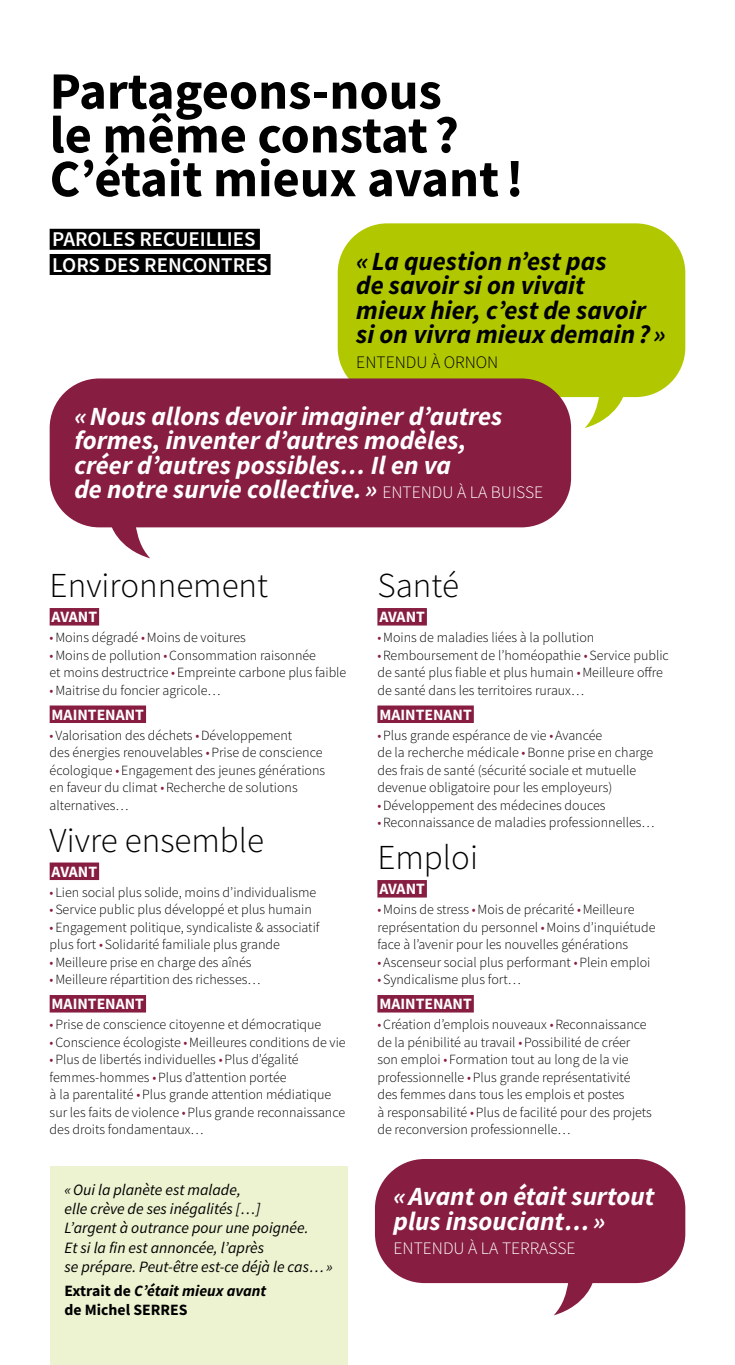
<style>
.page{position:relative;width:735px;height:1365px;background:#fff}
.page>*{position:absolute;margin:0;border:0;box-sizing:border-box;transform-origin:0 0}
.t1{font:700 52.5px/43.8px "Source Sans Pro";color:#000}
.t2{font:300 35px "Source Sans Pro";color:#000}
.t3{font:italic 700 26.25px/24.5px "Source Sans Pro";color:#fff}
.t4{font:italic 700 26.25px/24.5px "Source Sans Pro";color:#000}
.t5{font:600 21px/25.2px "Source Sans Pro";color:#fff}
.t6{font:300 17.5px "Source Sans Pro";color:#fff}
.t7{font:300 17.5px "Source Sans Pro";color:#000}
.t8{font:italic 15.75px/19.2px "Source Sans Pro";color:#000}
.t9{font:700 15.75px "Source Sans Pro";color:#fff}
.t10{font:700 15.75px/19.2px "Source Sans Pro";color:#000}
.t11{font:300 14px/17.5px "Source Sans Pro";color:#000}
.s1{font-weight:300;font-style:normal;font-size:17.5px}
.s2{color:#871d41}
.s3{font-style:italic}
</style>
<div class="page">
<div style="left:50px;top:229px;width:210px;height:21px;background:#000"></div>
<div style="left:50px;top:254px;width:220px;height:21px;background:#000"></div>
<div style="left:337px;top:223px;width:348px;height:174px;background:#b1c800;border-radius:50px"></div>
<svg style="left:584px;top:397px;width:40px;height:31px"></svg>
<div style="left:375px;top:1158px;width:310px;height:124px;background:#871d41;border-radius:50px"></div>
<svg style="left:553px;top:1282px;width:40px;height:33px"></svg>
<div style="left:50px;top:378px;width:520px;height:149px;background:#871d41;border-radius:50px"></div>
<svg style="left:110px;top:527px;width:40px;height:31px"></svg>
<div style="left:50px;top:1166px;width:297px;height:198px;background:#edf2d0"></div>
<div style="left:50px;top:608px;width:49px;height:17px;background:#871d41"></div>
<div style="left:50px;top:705px;width:96px;height:18px;background:#871d41"></div>
<div style="left:50px;top:862px;width:49px;height:18px;background:#871d41"></div>
<div style="left:50px;top:994px;width:96px;height:18px;background:#871d41"></div>
<div style="left:377px;top:608px;width:49px;height:17px;background:#871d41"></div>
<div style="left:377px;top:705px;width:96px;height:18px;background:#871d41"></div>
<div style="left:377px;top:880px;width:49px;height:17px;background:#871d41"></div>
<div style="left:377px;top:994px;width:96px;height:18px;background:#871d41"></div>
<h1 class="t1" style="left:50px;top:69px;width:475px">Partageons-nous<br>le même constat ?<br>C’était mieux avant!</h1>
<h3 class="t5" style="left:52px;top:226px;width:217px">PAROLES RECUEILLIES<br>LORS DES RENCONTRES</h3>
<h3 class="t4" style="left:356px;top:248px;width:310px">« La question n’est pas<br>de savoir si on vivait<br>mieux hier, c’est de savoir si on vivra mieux demain? »</h3>
<p class="t7" style="left:356px;top:351px;width:143px">ENTENDU À ORNON</p>
<h3 class="t3" style="left:74px;top:403px;width:470px">«Nous allons devoir imaginer d’autres formes, inventer d’autres modèles,<br>créer d’autres possibles… Il en va<br>de notre survie collective. » <span class="s1">ENTENDU À LA BUISSE</span></h3>
<h2 class="t2" style="left:50px;top:564px;width:220px">Environnement</h2>
<p class="t9" style="left:52px;top:606px;width:47px">AVANT</p>
<p class="t11" style="left:50px;top:628px;width:198px"><span class="s2">•</span>Moins dégradé <span class="s2">•</span>Moins de voitures</p>
<p class="t11" style="left:50px;top:646px;width:298px"><span class="s2">•</span>Moins de pollution <span class="s2">•</span>Consommation raisonnée<br>et moins destructrice <span class="s2">•</span>Empreinte carbone plus faible</p>
<p class="t11" style="left:50px;top:681px;width:172px"><span class="s2">•</span>Maitrise du foncier agricole…</p>
<p class="t9" style="left:52px;top:703px;width:94px">MAINTENANT</p>
<p class="t11" style="left:50px;top:726px;width:277px"><span class="s2">•</span> Valorisation des déchets <span class="s2">•</span>Développement<br>des énergies renouvelables <span class="s2">•</span>Prise de conscience écologique <span class="s2">•</span>Engagement des jeunes générations en faveur du climat <span class="s2">•</span>Recherche de solutions alternatives…</p>
<h2 class="t2" style="left:50px;top:818px;width:216px">Vivre ensemble</h2>
<p class="t9" style="left:52px;top:860px;width:47px">AVANT</p>
<p class="t11" style="left:50px;top:883px;width:268px"><span class="s2">•</span> Lien social plus solide, moins d’individualisme</p>
<p class="t11" style="left:50px;top:900px;width:263px"><span class="s2">•</span>Service public plus développé et plus humain</p>
<p class="t11" style="left:50px;top:918px;width:271px"><span class="s2">•</span>Engagement politique, syndicaliste &amp; associatif plus fort <span class="s2">•</span>Solidarité familiale plus grande</p>
<p class="t11" style="left:50px;top:953px;width:203px"><span class="s2">•</span>Meilleure prise en charge des aînés</p>
<p class="t11" style="left:50px;top:970px;width:212px"><span class="s2">•</span>Meilleure répartition des richesses…</p>
<p class="t9" style="left:52px;top:993px;width:94px">MAINTENANT</p>
<p class="t11" style="left:50px;top:1015px;width:273px"><span class="s2">•</span>Prise de conscience citoyenne et démocratique</p>
<p class="t11" style="left:50px;top:1033px;width:297px"><span class="s2">•</span>Conscience écologiste <span class="s2">•</span>Meilleures conditions de vie</p>
<p class="t11" style="left:50px;top:1050px;width:297px"><span class="s2">•</span>Plus de libertés individuelles <span class="s2">•</span>Plus d’égalité femmes-hommes <span class="s2">•</span>Plus d’attention portée<br>à la parentalité <span class="s2">•</span>Plus grande attention médiatique sur les faits de violence <span class="s2">•</span>Plus grande reconnaissance des droits fondamentaux…</p>
<p class="t8" style="left:64px;top:1179px;width:269px">«Oui la planète est malade,<br>elle crève de ses inégalités […]<br>L’argent à outrance pour une poignée.<br>Et si la fin est annoncée, l’après<br>se prépare. Peut-être est-ce déjà le cas…»</p>
<p class="t10" style="left:64px;top:1280px;width:203px">Extrait de <span class="s3">C’était mieux avant </span>de Michel SERRES</p>
<h2 class="t2" style="left:377px;top:564px;width:83px">Santé</h2>
<p class="t9" style="left:379px;top:606px;width:47px">AVANT</p>
<p class="t11" style="left:377px;top:628px;width:218px"><span class="s2">•</span>Moins de maladies liées à la pollution</p>
<p class="t11" style="left:377px;top:646px;width:293px"><span class="s2">•</span>Remboursement de l’homéopathie <span class="s2">•</span>Service public de santé plus fiable et plus humain <span class="s2">•</span>Meilleure offre de santé dans les territoires ruraux…</p>
<p class="t9" style="left:379px;top:703px;width:94px">MAINTENANT</p>
<p class="t11" style="left:377px;top:726px;width:277px"><span class="s2">•</span>Plus grande espérance de vie <span class="s2">•</span>Avancée<br>de la recherche médicale <span class="s2">•</span>Bonne prise en charge des frais de santé (sécurité sociale et mutuelle devenue obligatoire pour les employeurs)</p>
<p class="t11" style="left:377px;top:796px;width:229px"><span class="s2">•</span>Développement des médecines douces</p>
<p class="t11" style="left:377px;top:813px;width:278px"><span class="s2">•</span>Reconnaissance de maladies professionnelles…</p>
<h2 class="t2" style="left:377px;top:835px;width:102px">Emploi</h2>
<p class="t9" style="left:379px;top:878px;width:47px">AVANT</p>
<p class="t11" style="left:377px;top:900px;width:279px"><span class="s2">•</span>Moins de stress <span class="s2">•</span>Mois de précarité <span class="s2">•</span>Meilleure représentation du personnel <span class="s2">•</span>Moins d’inquiétude face à l’avenir pour les nouvelles générations</p>
<p class="t11" style="left:377px;top:953px;width:274px"><span class="s2">•</span>Ascenseur social plus performant <span class="s2">•</span>Plein emploi</p>
<p class="t11" style="left:377px;top:970px;width:145px"><span class="s2">•</span>Syndicalisme plus fort…</p>
<p class="t9" style="left:379px;top:993px;width:94px">MAINTENANT</p>
<p class="t11" style="left:377px;top:1015px;width:276px"><span class="s2">•</span>Création d’emplois nouveaux <span class="s2">•</span>Reconnaissance de la pénibilité au travail <span class="s2">•</span>Possibilité de créer son emploi <span class="s2">•</span> Formation tout au long de la vie professionnelle <span class="s2">•</span>Plus grande représentativité des femmes dans tous les emplois et postes<br>à responsabilité <span class="s2">•</span>Plus de facilité pour des projets de reconversion professionnelle…</p>
<h3 class="t3" style="left:393px;top:1183px;width:262px">«Avant on était surtout plus insouciant…»</h3>
<p class="t6" style="left:393px;top:1237px;width:183px">ENTENDU À LA TERRASSE</p>
</div>
